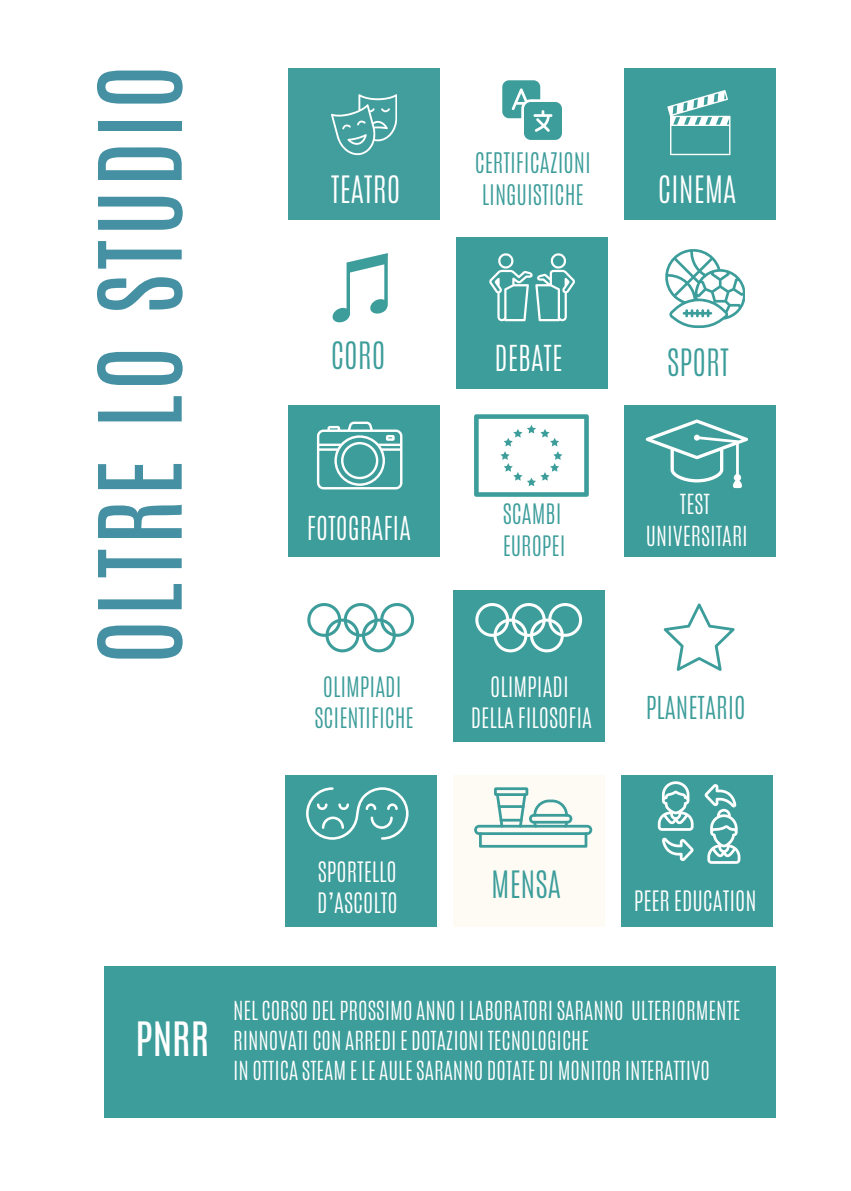
<style>
.page{position:relative;width:851px;height:1191px;background:#fff}
.page>*{position:absolute;margin:0;border:0;box-sizing:border-box;transform-origin:0 0}
.t1{font:97.2px "Antonio";letter-spacing:.035em;color:#4590a3}
.t2{font:39.6px "Antonio";color:#fff}
.t3{font:300 31.6px "Antonio";color:#3c9d9a}
.t4{font:300 31.6px "Antonio";color:#fff}
.t5{font:300 30px "Antonio";color:#fff}
.t6{font:300 27.6px "Antonio";color:#fff}
.t7{font:300 26.4px "Antonio";color:#3c9d9a}
.t8{font:300 23.8px "Antonio";color:#3c9d9a}
.t9{font:300 23.6px "Antonio";color:#fff}
.t10{font:300 23.6px "Antonio";color:#3c9d9a}
.t11{font:300 23.2px "Antonio";color:#fff}
.t12{font:300 22px/30px "Antonio";color:#fff}
</style>
<div class="page">
<div style="left:288px;top:69px;width:151px;height:151px;background:#419e9c"></div>
<div style="left:456px;top:237px;width:151px;height:151px;background:#3c9d9a"></div>
<div style="left:623px;top:69px;width:152px;height:151px;background:#3c9d9a"></div>
<div style="left:288px;top:406px;width:151px;height:151px;background:#3c9d9a"></div>
<div style="left:452px;top:590px;width:152px;height:152px;background:#3c9d9a"></div>
<div style="left:623px;top:406px;width:152px;height:151px;background:#3c9d9a"></div>
<div style="left:285px;top:775px;width:151px;height:152px;background:#3c9d9a"></div>
<div style="left:452px;top:775px;width:152px;height:152px;background:#fefbf5"></div>
<div style="left:620px;top:775px;width:151px;height:152px;background:#3c9d9a"></div>
<svg style="left:331px;top:94px;width:65px;height:61px"></svg>
<svg style="left:489px;top:253px;width:86px;height:68px"></svg>
<svg style="left:667px;top:90px;width:62px;height:65px"></svg>
<svg style="left:332px;top:253px;width:55px;height:70px"></svg>
<svg style="left:317px;top:422px;width:85px;height:67px"></svg>
<svg style="left:662px;top:837px;width:31px;height:24px"></svg>
<svg style="left:704px;top:784px;width:35px;height:80px"></svg>
<svg style="left:657px;top:781px;width:36px;height:50px"></svg>
<svg style="left:307px;top:603px;width:107px;height:49px"></svg>
<svg style="left:475px;top:603px;width:106px;height:49px"></svg>
<svg style="left:663px;top:603px;width:70px;height:67px"></svg>
<div style="left:104px;top:966px;width:671px;height:151px;background:#3c9d9a"></div>
<svg style="left:306px;top:787px;width:102px;height:53px"></svg>
<svg style="left:474px;top:787px;width:118px;height:60px"></svg>
<svg style="left:665px;top:249px;width:79px;height:79px"></svg>
<svg style="left:474px;top:414px;width:114px;height:83px"></svg>
<svg style="left:502px;top:80px;width:59px;height:60px"></svg>
<svg style="left:645px;top:419px;width:102px;height:69px"></svg>
<p class="t1" style="left:70px;top:665px;width:601px;rotate:-90deg">OLTRE LO STUDIO</p>
<p class="t4" style="left:331px;top:167px;width:71px">TEATRO</p>
<p class="t3" style="left:331px;top:333px;width:56px">CORO</p>
<p class="t6" style="left:307px;top:508px;width:105px">FOTOGRAFIA</p>
<p class="t10" style="left:322px;top:670px;width:80px">OLIMPIADI</p>
<p class="t10" style="left:314px;top:701px;width:101px">SCIENTIFICHE</p>
<p class="t8" style="left:474px;top:146px;width:118px">CERTIFICAZIONI</p>
<p class="t8" style="left:481px;top:178px;width:103px">LINGUISTICHE</p>
<p class="t5" style="left:494px;top:337px;width:69px">DEBATE</p>
<p class="t10" style="left:502px;top:497px;width:60px">SCAMBI</p>
<p class="t10" style="left:502px;top:529px;width:64px">EUROPEI</p>
<p class="t9" style="left:490px;top:670px;width:80px">OLIMPIADI</p>
<p class="t9" style="left:470px;top:701px;width:123px">DELLA FILOSOFIA</p>
<p class="t4" style="left:657px;top:167px;width:80px">CINEMA</p>
<p class="t3" style="left:667px;top:340px;width:63px">SPORT</p>
<p class="t11" style="left:679px;top:488px;width:32px">TEST</p>
<p class="t11" style="left:645px;top:519px;width:103px">UNIVERSITARI</p>
<p class="t7" style="left:645px;top:689px;width:101px">PLANETARIO</p>
<p class="t9" style="left:317px;top:855px;width:80px">SPORTELLO</p>
<p class="t9" style="left:317px;top:886px;width:82px">D’ASCOLTO</p>
<p class="t3" style="left:491px;top:862px;width:71px">MENSA</p>
<p class="t9" style="left:633px;top:884px;width:124px">PEER EDUCATION</p>
<p class="t2" style="left:135px;top:1011px;width:75px">PNRR</p>
<p class="t12" style="left:233px;top:995px;width:508px">NEL CORSO DEL PROSSIMO ANNO I LABORATORI SARANNO ULTERIORMENTE<br>RINNOVATI CON ARREDI E DOTAZIONI TECNOLOGICHE</p>
<p class="t12" style="left:233px;top:1055px;width:478px">IN OTTICA STEAM E LE AULE SARANNO DOTATE DI MONITOR INTERATTIVO</p>
</div>
